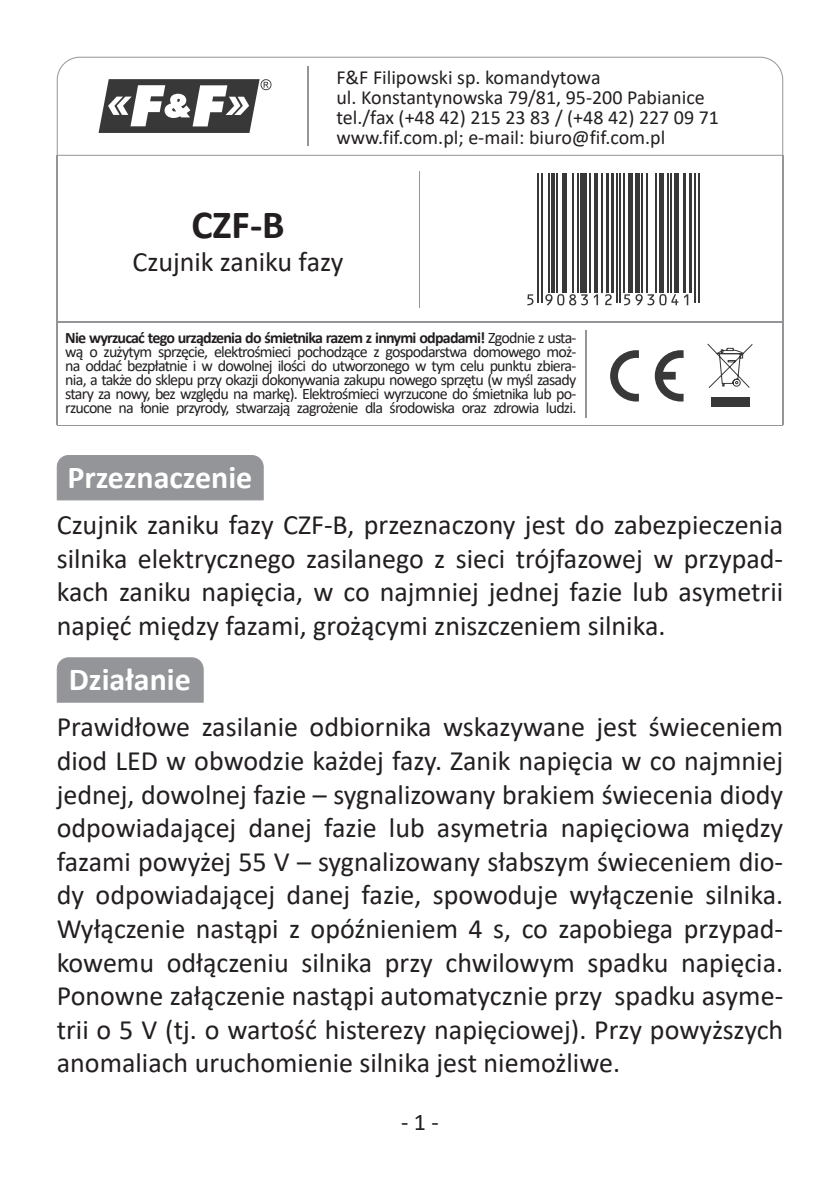
<style>
.page{position:relative;width:840px;height:1191px;background:#fff}
.page>*{position:absolute;margin:0;border:0;box-sizing:border-box;transform-origin:0 0}
.t1{font:700 40px "Calibri";color:#231f20}
.t2{font:700 32px "Calibri";color:#fff}
.t3{font:28px/33.6px "Calibri";color:#231f20;text-align:justify}
.t4{font:24px "Calibri";color:#231f20}
.t5{font:20px/20px "Calibri";color:#231f20}
.t6{font:16px/14px "Calibri";letter-spacing:-.05em;color:#231f20;text-align:justify}
.s1{font-weight:700}
</style>
<div class="page">
<svg style="left:610px;top:350px;width:73px;height:51px"></svg>
<svg style="left:707px;top:343px;width:46px;height:45px"></svg>
<div style="left:711px;top:397px;width:38px;height:10px;background:#383839"></div>
<hr style="left:57px;top:322px;width:724px;height:1px;background:#939598">
<hr style="left:584px;top:330px;width:1px;height:88px;background:#939598">
<hr style="left:418px;top:171px;width:1px;height:136px;background:#939598">
<hr style="left:57px;top:425px;width:724px;height:1px;background:#939598">
<svg style="left:527px;top:173px;width:173px;height:133px"></svg>
<hr style="left:537px;top:173px;width:1px;height:130px;background:#383839">
<hr style="left:541px;top:173px;width:1px;height:130px;background:#383839">
<hr style="left:547px;top:173px;width:2px;height:119px;background:#383839">
<hr style="left:551px;top:173px;width:3px;height:119px;background:#383839">
<hr style="left:556px;top:173px;width:1px;height:119px;background:#383839">
<div style="left:561px;top:173px;width:5px;height:119px;background:#383839"></div>
<hr style="left:571px;top:173px;width:2px;height:119px;background:#383839">
<hr style="left:576px;top:173px;width:2px;height:119px;background:#383839">
<div style="left:580px;top:173px;width:6px;height:119px;background:#383839"></div>
<hr style="left:588px;top:173px;width:1px;height:119px;background:#383839">
<hr style="left:593px;top:173px;width:3px;height:119px;background:#383839">
<hr style="left:600px;top:173px;width:1px;height:119px;background:#383839">
<hr style="left:605px;top:173px;width:3px;height:119px;background:#383839">
<hr style="left:610px;top:173px;width:3px;height:119px;background:#383839">
<hr style="left:616px;top:173px;width:1px;height:130px;background:#383839">
<hr style="left:619px;top:173px;width:1px;height:130px;background:#383839">
<hr style="left:622px;top:173px;width:2px;height:119px;background:#383839">
<div style="left:627px;top:173px;width:5px;height:119px;background:#383839"></div>
<div style="left:634px;top:173px;width:5px;height:119px;background:#383839"></div>
<hr style="left:641px;top:173px;width:1px;height:119px;background:#383839">
<hr style="left:646px;top:173px;width:1px;height:119px;background:#383839">
<hr style="left:655px;top:173px;width:1px;height:119px;background:#383839">
<div style="left:658px;top:173px;width:5px;height:119px;background:#383839"></div>
<hr style="left:667px;top:173px;width:1px;height:119px;background:#383839">
<hr style="left:670px;top:173px;width:1px;height:119px;background:#383839">
<div style="left:673px;top:173px;width:5px;height:119px;background:#383839"></div>
<hr style="left:682px;top:173px;width:3px;height:119px;background:#383839">
<hr style="left:689px;top:173px;width:3px;height:119px;background:#383839">
<hr style="left:694px;top:173px;width:1px;height:130px;background:#383839">
<hr style="left:697px;top:173px;width:1px;height:130px;background:#383839">
<svg style="left:527px;top:294px;width:6px;height:11px"></svg>
<svg style="left:545px;top:294px;width:42px;height:11px"></svg>
<svg style="left:593px;top:294px;width:4px;height:11px"></svg>
<svg style="left:604px;top:294px;width:7px;height:11px"></svg>
<svg style="left:624px;top:294px;width:64px;height:11px"></svg>
<svg style="left:57px;top:57px;width:725px;height:99px"></svg>
<div style="left:57px;top:455px;width:206px;height:45px;background:#939598"></div>
<div style="left:57px;top:657px;width:146px;height:45px;background:#939598"></div>
<hr style="left:57px;top:155px;width:1px;height:270px;background:#939598">
<hr style="left:781px;top:155px;width:1px;height:270px;background:#939598">
<p class="t5" style="left:336px;top:67px;width:384px">F&amp;F Filipowski sp. komandytowa<br>ul. Konstantynowska 79/81, 95-200 Pabianice tel./fax (+48 42) 215 23 83 / (+48 42) 227 09 71 www.fif.com.pl; e-mail: biuro@fif.com.pl</p>
<h1 class="t1" style="left:191px;top:196px;width:95px">CZF-B</h1>
<p class="t3" style="left:132px;top:244px;width:212px">Czujnik zaniku fazy</p>
<p class="t6" style="left:65px;top:330px;width:512px"><span class="s1">Nie wyrzucać tego urządzenia do śmietnika razem z innymi odpadami!</span> Zgodnie z usta&shy;wą o zużytym sprzęcie, elektrośmieci pochodzące z gospodarstwa domowego moż&shy;na oddać bezpłatnie i w dowolnej ilości do utworzonego w tym celu punktu zbiera&shy;nia, a także do sklepu przy okazji dokonywania zakupu nowego sprzętu (w myśl zasady stary za nowy, bez względu na markę). Elektrośmieci wyrzucone do śmietnika lub po&shy;rzucone na łonie przyrody, stwarzają zagrożenie dla środowiska oraz zdrowia ludzi.</p>
<p class="t2" style="left:67px;top:454px;width:186px">Przeznaczenie</p>
<p class="t3" style="left:57px;top:507px;width:727px">Czujnik zaniku fazy CZF-B, przeznaczony jest do zabezpieczenia silnika elektrycznego zasilanego z sieci trójfazowej w przypad&shy;kach zaniku napięcia, w co najmniej jednej fazie lub asymetrii napięć między fazami, grożącymi zniszczeniem silnika.</p>
<p class="t2" style="left:69px;top:657px;width:123px">Działanie</p>
<p class="t3" style="left:57px;top:709px;width:727px">Prawidłowe zasilanie odbiornika wskazywane jest świeceniem diod LED w obwodzie każdej fazy. Zanik napięcia w co najmniej jednej, dowolnej fazie – sygnalizowany brakiem świecenia diody odpowiadającej danej fazie lub asymetria napięciowa między fazami powyżej 55 V – sygnalizowany słabszym świeceniem dio&shy;dy odpowiadającej danej fazie, spowoduje wyłączenie silnika.<br>Wyłączenie nastąpi z opóźnieniem 4 s, co zapobiega przypad&shy;kowemu odłączeniu silnika przy chwilowym spadku napięcia.<br>Ponowne załączenie nastąpi automatycznie przy spadku asyme&shy;trii o 5 V (tj. o wartość histerezy napięciowej). Przy powyższych anomaliach uruchomienie silnika jest niemożliwe.</p>
<p class="t4" style="left:401px;top:1105px;width:39px">- 1 -</p>
</div>
